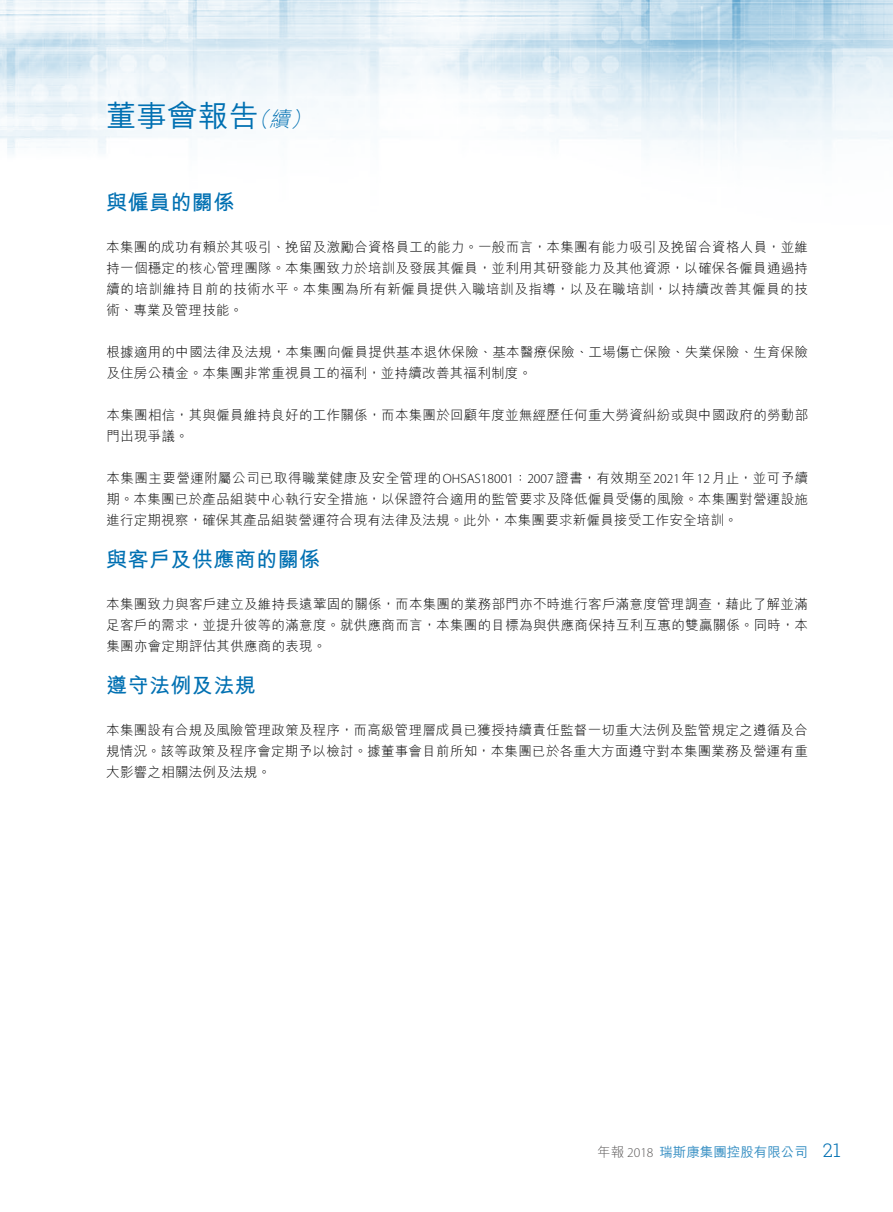
<style>
.page{position:relative;width:893px;height:1212px;background:#fff}
.page>*{position:absolute;margin:0;border:0;box-sizing:border-box;transform-origin:0 0}
.t1{font:500 30px "M Hei HK";letter-spacing:.02em;color:#0070b2}
.t2{font:700 21px "M Hei HK";letter-spacing:.02em;color:#0070b2}
.t3{font:300 13.5px/21px "M Hei HK";letter-spacing:.02em;color:#000;text-align:justify}
.t4{font:500 13.5px "M Hei HK";color:#338dc2}
.s1{font-weight:300;font-style:italic;font-size:21px}
.s2{font-family:"Myriad Pro"}
.s3{font-weight:300;color:#595757}
.s4{font-family:"Myriad Pro";font-weight:300;color:#595757}
.s5{font-family:"Roboto Slab";font-weight:300;font-size:18.75px;color:#0070b2}
</style>
<div class="page">
<img style="left:0;top:0;width:893px;height:154px">
<h1 class="t1" style="left:106px;top:94px;width:211px">董事會報告<span class="s1">（續）</span></h1>
<h2 class="t2" style="left:106px;top:187px;width:130px">與僱員的關係</h2>
<p class="t3" style="left:106px;top:236px;width:703px">本集團的成功有賴於其吸引、挽留及激勵合資格員工的能力。一般而言，本集團有能力吸引及挽留合資格人員，並維持一個穩定的核心管理團隊。本集團致力於培訓及發展其僱員，並利用其研發能力及其他資源，以確保各僱員通過持續的培訓維持目前的技術水平。本集團為所有新僱員提供入職培訓及指導，以及在職培訓，以持續改善其僱員的技術、專業及管理技能。</p>
<p class="t3" style="left:106px;top:341px;width:703px">根據適用的中國法律及法規，本集團向僱員提供基本退休保險、基本醫療保險、工場傷亡保險、失業保險、生育保險及住房公積金。本集團非常重視員工的福利，並持續改善其福利制度。</p>
<p class="t3" style="left:107px;top:404px;width:703px">本集團相信，其與僱員維持良好的工作關係，而本集團於回顧年度並無經歷任何重大勞資糾紛或與中國政府的勞動部門出現爭議。</p>
<p class="t3" style="left:106px;top:467px;width:703px">本集團主要營運附屬公司已取得職業健康及安全管理的<span class="s2">OHSAS18001</span>：<span class="s2">2007</span>證書，有效期至<span class="s2">2021</span>年<span class="s2">12</span>月止，並可予續期。本集團已於產品組裝中心執行安全措施，以保證符合適用的監管要求及降低僱員受傷的風險。本集團對營運設施進行定期視察，確保其產品組裝營運符合現有法律及法規。此外，本集團要求新僱員接受工作安全培訓。</p>
<h2 class="t2" style="left:106px;top:544px;width:215px">與客戶及供應商的關係</h2>
<p class="t3" style="left:106px;top:593px;width:703px">本集團致力與客戶建立及維持長遠鞏固的關係，而本集團的業務部門亦不時進行客戶滿意度管理調查，藉此了解並滿足客戶的需求，並提升彼等的滿意度。就供應商而言，本集團的目標為與供應商保持互利互惠的雙贏關係。同時，本集團亦會定期評估其供應商的表現。</p>
<h2 class="t2" style="left:106px;top:670px;width:151px">遵守法例及法規</h2>
<p class="t3" style="left:106px;top:719px;width:703px">本集團設有合規及風險管理政策及程序，而高級管理層成員已獲授持續責任監督一切重大法例及監管規定之遵循及合規情況。該等政策及程序會定期予以檢討。據董事會目前所知，本集團已於各重大方面遵守對本集團業務及營運有重大影響之相關法例及法規。</p>
<p class="t4" style="left:597px;top:1142px;width:245px"><span class="s3">年報</span> <span class="s4">2018</span> 瑞斯康集團控股有限公司 <span class="s5">21</span></p>
</div>
